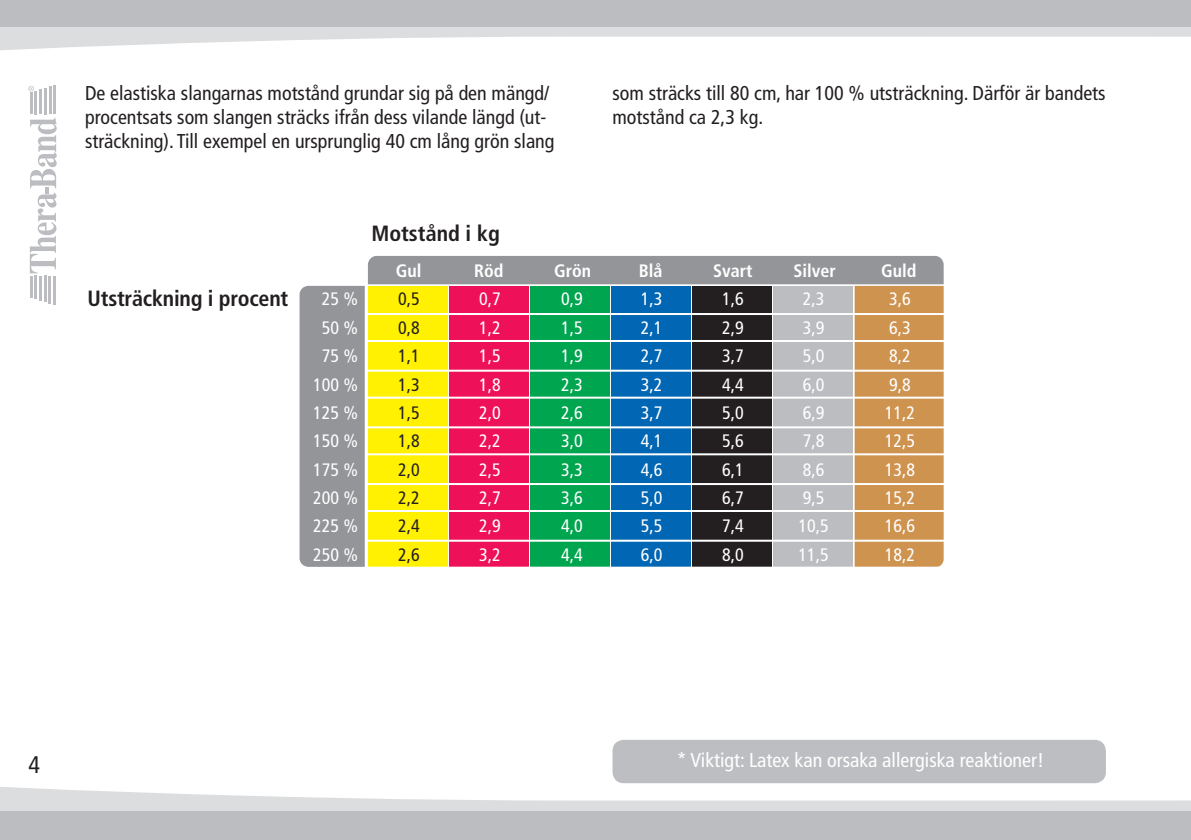
<style>
.page{position:relative;width:1191px;height:840px;background:#fff}
.page>*{position:absolute;margin:0;border:0;box-sizing:border-box;transform-origin:0 0}
.t1{font:condensed 24px "Frutiger";color:#231f20}
.t2{font:700 condensed 22px "Frutiger";letter-spacing:-.01em;color:#231f20}
.t3{font:condensed 20px/24px "Frutiger";color:#231f20}
.t4{font:condensed 20px "Frutiger";color:#fff}
.t5{font:condensed 18px "Frutiger";color:#fff}
.t6{font:condensed 18px "Frutiger";color:#231f20}
.t7{font:700 condensed 18px "Frutiger";color:#fff}
</style>
<div class="page">
<hr style="left:53px;top:276px;width:3px;height:28px;background:#bcbdc0">
<hr style="left:30px;top:276px;width:2px;height:21px;background:#bcbdc0">
<hr style="left:34px;top:276px;width:3px;height:23px;background:#bcbdc0">
<hr style="left:39px;top:276px;width:3px;height:24px;background:#bcbdc0">
<hr style="left:44px;top:276px;width:2px;height:26px;background:#bcbdc0">
<hr style="left:48px;top:276px;width:3px;height:27px;background:#bcbdc0">
<hr style="left:53px;top:85px;width:3px;height:29px;background:#bcbdc0">
<hr style="left:30px;top:92px;width:3px;height:22px;background:#bcbdc0">
<hr style="left:35px;top:91px;width:2px;height:23px;background:#bcbdc0">
<hr style="left:39px;top:89px;width:3px;height:25px;background:#bcbdc0">
<hr style="left:44px;top:88px;width:3px;height:26px;background:#bcbdc0">
<hr style="left:49px;top:86px;width:2px;height:28px;background:#bcbdc0">
<svg style="left:28px;top:86px;width:6px;height:5px"></svg>
<svg style="left:30px;top:118px;width:27px;height:155px"></svg>
<svg style="left:0;top:787px;width:1191px;height:24px;fill:#dcdddf"></svg>
<svg style="left:0;top:26px;width:1191px;height:25px"></svg>
<div style="left:0;top:811px;width:1191px;height:28px;background:#bcbdc0"></div>
<div style="left:0;top:0;width:1191px;height:26px;background:#bcbdc0"></div>
<div style="left:612px;top:739px;width:494px;height:43px;background:#bdbec1;border-radius:11px"></div>
<svg style="left:299px;top:256px;width:644px;height:311px;background:#918d74"></svg>
<p class="t3" style="left:85px;top:83px;width:471px">De elastiska slangarnas motstånd grundar sig på den mängd/ procentsats som slangen sträcks ifrån dess vilande längd (ut&shy;sträckning). Till exempel en ursprunglig 40 cm lång grön slang</p>
<p class="t3" style="left:612px;top:83px;width:494px">som sträcks till 80 cm, har 100 % utsträckning. Därför är bandets motstånd ca 2,3 kg.</p>
<p class="t2" style="left:371px;top:225px;width:130px">Motstånd i kg</p>
<p class="t7" style="left:396px;top:263px;width:27px">Gul</p>
<p class="t7" style="left:474px;top:263px;width:31px">Röd</p>
<p class="t7" style="left:554px;top:263px;width:39px">Grön</p>
<p class="t7" style="left:639px;top:263px;width:25px">Blå</p>
<p class="t7" style="left:713px;top:263px;width:41px">Svart</p>
<p class="t7" style="left:793px;top:263px;width:44px">Silver</p>
<p class="t7" style="left:881px;top:263px;width:37px">Guld</p>
<p class="t2" style="left:88px;top:289px;width:202px">Utsträckning i procent</p>
<p class="t5" style="left:322px;top:292px;width:38px">25 %</p>
<p class="t6" style="left:398px;top:292px;width:23px">0,5</p>
<p class="t5" style="left:479px;top:292px;width:23px">0,7</p>
<p class="t5" style="left:561px;top:292px;width:23px">0,9</p>
<p class="t5" style="left:640px;top:292px;width:23px">1,3</p>
<p class="t5" style="left:722px;top:292px;width:23px">1,6</p>
<p class="t5" style="left:803px;top:292px;width:23px">2,3</p>
<p class="t5" style="left:889px;top:292px;width:23px">3,6</p>
<p class="t5" style="left:322px;top:320px;width:38px">50 %</p>
<p class="t6" style="left:398px;top:320px;width:23px">0,8</p>
<p class="t5" style="left:479px;top:320px;width:23px">1,2</p>
<p class="t5" style="left:561px;top:320px;width:23px">1,5</p>
<p class="t5" style="left:640px;top:320px;width:23px">2,1</p>
<p class="t5" style="left:722px;top:320px;width:23px">2,9</p>
<p class="t5" style="left:803px;top:320px;width:23px">3,9</p>
<p class="t5" style="left:889px;top:320px;width:23px">6,3</p>
<p class="t5" style="left:322px;top:348px;width:38px">75 %</p>
<p class="t6" style="left:398px;top:348px;width:23px">1,1</p>
<p class="t5" style="left:479px;top:348px;width:23px">1,5</p>
<p class="t5" style="left:561px;top:348px;width:23px">1,9</p>
<p class="t5" style="left:640px;top:348px;width:23px">2,7</p>
<p class="t5" style="left:722px;top:348px;width:23px">3,7</p>
<p class="t5" style="left:803px;top:348px;width:23px">5,0</p>
<p class="t5" style="left:889px;top:348px;width:23px">8,2</p>
<p class="t5" style="left:313px;top:377px;width:46px">100 %</p>
<p class="t6" style="left:398px;top:377px;width:23px">1,3</p>
<p class="t5" style="left:479px;top:377px;width:23px">1,8</p>
<p class="t5" style="left:561px;top:377px;width:23px">2,3</p>
<p class="t5" style="left:640px;top:377px;width:23px">3,2</p>
<p class="t5" style="left:722px;top:377px;width:23px">4,4</p>
<p class="t5" style="left:803px;top:377px;width:23px">6,0</p>
<p class="t5" style="left:889px;top:377px;width:23px">9,8</p>
<p class="t5" style="left:313px;top:405px;width:46px">125 %</p>
<p class="t6" style="left:398px;top:405px;width:23px">1,5</p>
<p class="t5" style="left:479px;top:405px;width:23px">2,0</p>
<p class="t5" style="left:561px;top:405px;width:23px">2,6</p>
<p class="t5" style="left:640px;top:405px;width:23px">3,7</p>
<p class="t5" style="left:722px;top:405px;width:23px">5,0</p>
<p class="t5" style="left:803px;top:405px;width:23px">6,9</p>
<p class="t5" style="left:885px;top:405px;width:32px">11,2</p>
<p class="t5" style="left:313px;top:433px;width:46px">150 %</p>
<p class="t6" style="left:398px;top:433px;width:23px">1,8</p>
<p class="t5" style="left:479px;top:433px;width:23px">2,2</p>
<p class="t5" style="left:561px;top:433px;width:23px">3,0</p>
<p class="t5" style="left:640px;top:433px;width:23px">4,1</p>
<p class="t5" style="left:722px;top:433px;width:23px">5,6</p>
<p class="t5" style="left:803px;top:433px;width:23px">7,8</p>
<p class="t5" style="left:885px;top:433px;width:32px">12,5</p>
<p class="t5" style="left:313px;top:462px;width:46px">175 %</p>
<p class="t6" style="left:398px;top:462px;width:23px">2,0</p>
<p class="t5" style="left:479px;top:462px;width:23px">2,5</p>
<p class="t5" style="left:561px;top:462px;width:23px">3,3</p>
<p class="t5" style="left:640px;top:462px;width:23px">4,6</p>
<p class="t5" style="left:722px;top:462px;width:23px">6,1</p>
<p class="t5" style="left:803px;top:462px;width:23px">8,6</p>
<p class="t5" style="left:885px;top:462px;width:32px">13,8</p>
<p class="t5" style="left:313px;top:490px;width:46px">200 %</p>
<p class="t6" style="left:398px;top:490px;width:23px">2,2</p>
<p class="t5" style="left:479px;top:490px;width:23px">2,7</p>
<p class="t5" style="left:561px;top:490px;width:23px">3,6</p>
<p class="t5" style="left:640px;top:490px;width:23px">5,0</p>
<p class="t5" style="left:722px;top:490px;width:23px">6,7</p>
<p class="t5" style="left:803px;top:490px;width:23px">9,5</p>
<p class="t5" style="left:885px;top:490px;width:32px">15,2</p>
<p class="t5" style="left:313px;top:518px;width:46px">225 %</p>
<p class="t6" style="left:398px;top:518px;width:23px">2,4</p>
<p class="t5" style="left:479px;top:518px;width:23px">2,9</p>
<p class="t5" style="left:561px;top:518px;width:23px">4,0</p>
<p class="t5" style="left:640px;top:518px;width:23px">5,5</p>
<p class="t5" style="left:722px;top:518px;width:23px">7,4</p>
<p class="t5" style="left:798px;top:518px;width:32px">10,5</p>
<p class="t5" style="left:885px;top:518px;width:32px">16,6</p>
<p class="t5" style="left:313px;top:547px;width:46px">250 %</p>
<p class="t6" style="left:398px;top:547px;width:23px">2,6</p>
<p class="t5" style="left:479px;top:547px;width:23px">3,2</p>
<p class="t5" style="left:561px;top:547px;width:23px">4,4</p>
<p class="t5" style="left:640px;top:547px;width:23px">6,0</p>
<p class="t5" style="left:722px;top:547px;width:23px">8,0</p>
<p class="t5" style="left:798px;top:547px;width:32px">11,5</p>
<p class="t5" style="left:885px;top:547px;width:32px">18,2</p>
<p class="t1" style="left:28px;top:754px;width:13px">4</p>
<p class="t4" style="left:677px;top:751px;width:369px">* Viktigt: Latex kan orsaka allergiska reaktioner!</p>
</div>
